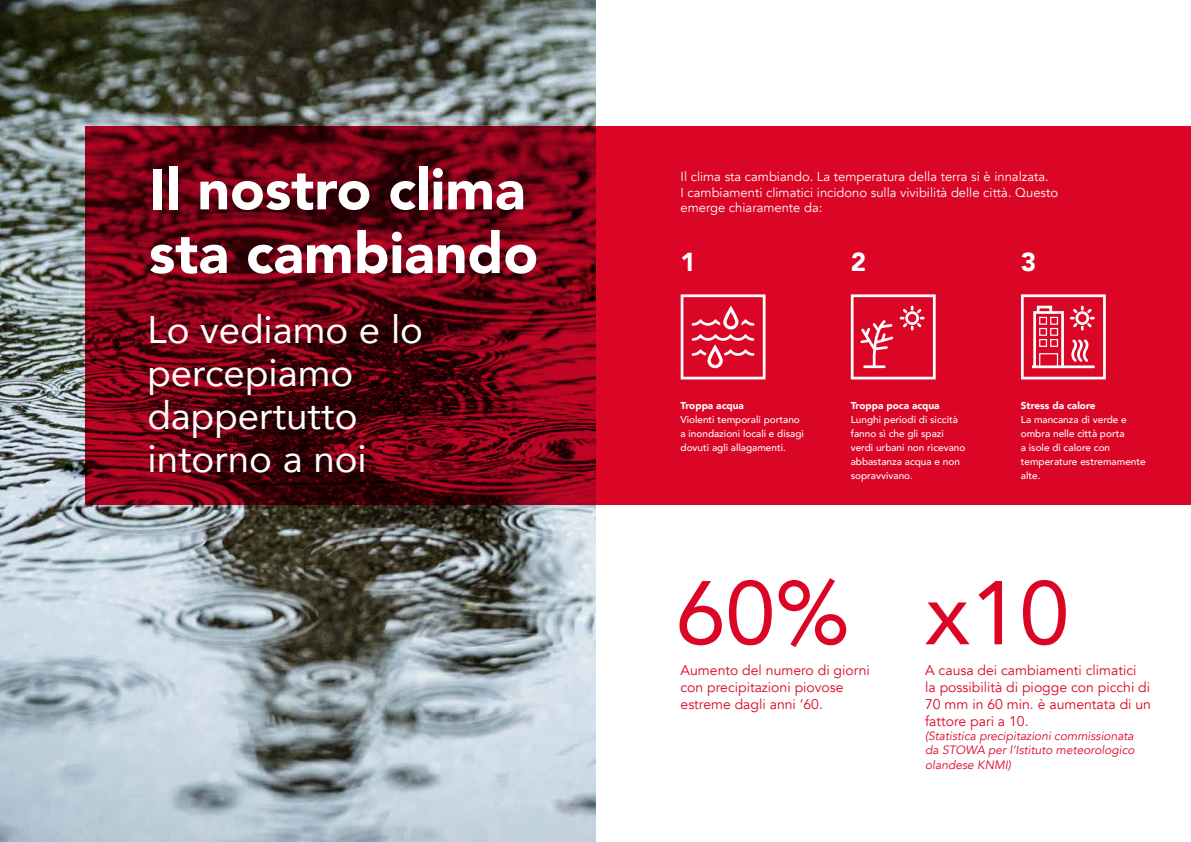
<style>
.page{position:relative;width:1191px;height:842px;background:#fff}
.page>*{position:absolute;margin:0;border:0;box-sizing:border-box;transform-origin:0 0}
.t1{font:89.3px "Avenir";color:#db0626}
.t2{font:900 57px/63.7px "Avenir";color:#fff}
.t3{font:38.4px/42.9px "Avenir";color:#fff}
.t4{font:900 26px "Avenir";color:#fff}
.t5{font:14px/16.8px "Avenir";color:#db0626}
.t6{font:13px/15.6px "Avenir";color:#fff}
.t7{font:italic 12px/14.4px "Avenir";color:#db0626;text-align:justify}
.t8{font:500 10px/14px "Avenir";color:#fff}
.t9{font:900 10px "Avenir";color:#fff}
</style>
<div class="page">
<img style="left:0;top:0;width:595px;height:842px">
<svg style="left:85px;top:126px;width:1106px;height:379px;background:#a4041c"></svg>
<svg style="left:680px;top:294px;width:85px;height:85px"></svg>
<svg style="left:851px;top:294px;width:84px;height:85px"></svg>
<svg style="left:1021px;top:294px;width:84px;height:85px"></svg>
<h2 class="t2" style="left:149px;top:156px;width:391px">Il nostro clima sta cambiando</h2>
<h3 class="t3" style="left:147px;top:307px;width:277px">Lo vediamo e lo percepiamo dappertutto intorno a noi</h3>
<h3 class="t6" style="left:680px;top:169px;width:379px">Il clima sta cambiando. La temperatura della terra si è innalzata.<br>I cambiamenti climatici incidono sulla vivibilità delle città. Questo emerge chiaramente da:</h3>
<h3 class="t4" style="left:680px;top:240px;width:17px">1</h3>
<h3 class="t4" style="left:850px;top:240px;width:17px">2</h3>
<h3 class="t4" style="left:1020px;top:240px;width:17px">3</h3>
<p class="t9" style="left:680px;top:397px;width:65px">Troppa acqua</p>
<p class="t8" style="left:680px;top:412px;width:125px">Violenti temporali portano a inondazioni locali e disagi dovuti agli allagamenti.</p>
<p class="t9" style="left:850px;top:397px;width:90px">Troppa poca acqua</p>
<p class="t8" style="left:850px;top:412px;width:116px">Lunghi periodi di siccità fanno sì che gli spazi verdi urbani non ricevano abbastanza acqua e non sopravvivano.</p>
<p class="t9" style="left:1020px;top:397px;width:76px">Stress da calore</p>
<p class="t8" style="left:1020px;top:412px;width:126px">La mancanza di verde e ombra nelle città porta<br>a isole di calore con temperature estremamente alte.</p>
<h1 class="t1" style="left:676px;top:541px;width:395px">60% x10</h1>
<h3 class="t5" style="left:680px;top:662px;width:191px">Aumento del numero di giorni con precipitazioni piovose estreme dagli anni ‘60.</h3>
<h3 class="t5" style="left:925px;top:662px;width:227px">A causa dei cambiamenti climatici<br>la possibilità di piogge con picchi di<br>70 mm in 60 min. è aumentata di un fattore pari a 10.</h3>
<p class="t7" style="left:925px;top:729px;width:211px">(Statistica precipitazioni commissionata da STOWA per l’Istituto meteorologico olandese KNMI)</p>
</div>
